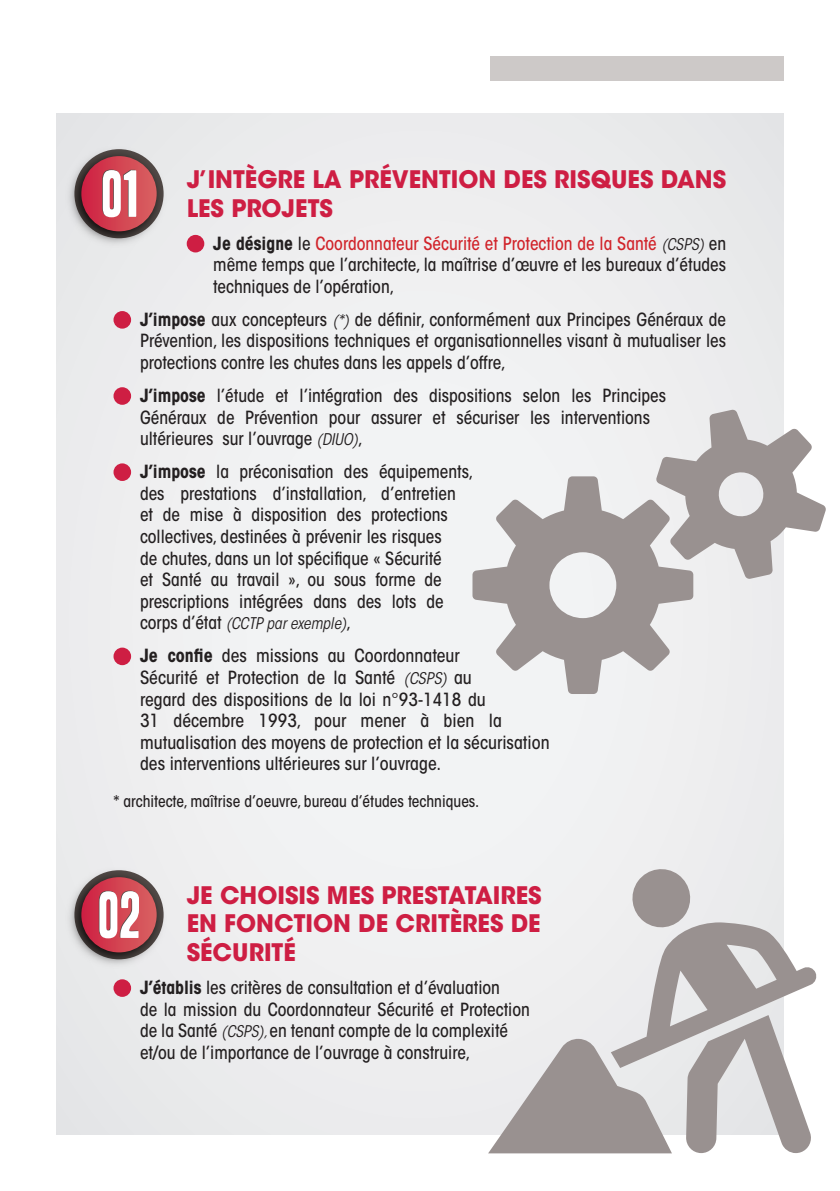
<style>
.page{position:relative;width:840px;height:1191px;background:#fff}
.page>*{position:absolute;margin:0;border:0;box-sizing:border-box;transform-origin:0 0}
.t1{font:700 24px/28.8px "ITC Avant Garde Std";color:#ce1e43}
.t2{font:500 condensed 18px/21.6px "ITC Avant Garde Std";color:#231f20}
.t3{font:500 condensed 16px "ITC Avant Garde Std";color:#231f20}
.t4{font:italic condensed 16px "ITC Avant Garde Std";color:#231f20}
.s1{font-weight:700}
.s2{color:#d1232a}
.s3{font-weight:400;font-style:italic;font-size:16px}
.s4{font-weight:500;font-style:normal;font-size:18px}
</style>
<div class="page">
<div style="left:57px;top:113px;width:725px;height:1021px;background:#efeff0"></div>
<img style="left:62px;top:143px;width:102px;height:103px">
<div style="left:81px;top:156px;width:75px;height:75px;background:linear-gradient(to right,#c72040,#da6362);border-radius:38px"></div>
<svg style="left:102px;top:170px;width:34px;height:47px"></svg>
<img style="left:67px;top:870px;width:97px;height:96px">
<svg style="left:81px;top:877px;width:75px;height:75px;background:#d04050"></svg>
<svg style="left:99px;top:890px;width:40px;height:48px"></svg>
<svg style="left:657px;top:409px;width:168px;height:170px"></svg>
<svg style="left:472px;top:476px;width:221px;height:218px;fill:#999190"></svg>
<svg style="left:488px;top:865px;width:329px;height:288px"></svg>
<div style="left:187px;top:235px;width:17px;height:17px;background:#ce1e43;border-radius:50%"></div>
<div style="left:113px;top:311px;width:18px;height:18px;background:#ce1e43;border-radius:50%"></div>
<div style="left:113px;top:387px;width:18px;height:18px;background:#ce1e43;border-radius:50%"></div>
<div style="left:113px;top:463px;width:18px;height:18px;background:#ce1e43;border-radius:50%"></div>
<div style="left:113px;top:647px;width:18px;height:18px;background:#ce1e43;border-radius:50%"></div>
<div style="left:113px;top:979px;width:18px;height:18px;background:#ce1e43;border-radius:50%"></div>
<div style="left:489px;top:57px;width:293px;height:24px;background:#cdc9c8"></div>
<h1 class="t1" style="left:187px;top:164px;width:540px">J’INTÈGRE LA PRÉVENTION DES RISQUES DANS<br>LES PROJETS</h1>
<p class="t2" style="left:213px;top:232px;width:514px;text-align:justify"><span class="s1">Je désigne</span> le <span class="s2">Coordonnateur Sécurité et Protection de la Santé</span> <span class="s3">(CSPS)</span> en même temps que l’architecte, la maîtrise d’œuvre et les bureaux d’études techniques de l’opération,</p>
<p class="t2" style="left:140px;top:308px;width:587px;text-align:justify"><span class="s1">J’impose</span> aux concepteurs <span class="s3">(*)</span> de définir, conformément aux Principes Généraux de Prévention, les dispositions techniques et organisationnelles visant à mutualiser les protections contre les chutes dans les appels d’offre,</p>
<p class="t2" style="left:140px;top:385px;width:527px"><span class="s1">J’impose</span> l’étude et l’intégration des dispositions selon les Principes<br>Généraux de Prévention pour assurer et sécuriser les interventions ultérieures sur l’ouvrage <span class="s3">(DIUO)</span>,</p>
<p class="t2" style="left:140px;top:461px;width:335px"><span class="s1">J’impose</span> la préconisation des équipements, des prestations d’installation, d’entretien<br>et de mise à disposition des protections collectives, destinées à prévenir les risques<br>de chutes, dans un lot spécifique « Sécurité<br>et Santé au travail », ou sous forme de prescriptions intégrées dans des lots de</p>
<p class="t4" style="left:140px;top:614px;width:212px"><span class="s4">corps d’état</span> (CCTP par exemple)<span class="s4">,</span></p>
<p class="t2" style="left:140px;top:645px;width:411px"><span class="s1">Je confie</span> des missions au Coordonnateur<br>Sécurité et Protection de la Santé <span class="s3">(CSPS)</span> au<br>regard des dispositions de la loi n°93-1418 du<br>31 décembre 1993, pour mener à bien la mutualisation des moyens de protection et la sécurisation des interventions ultérieures sur l’ouvrage.</p>
<p class="t3" style="left:113px;top:791px;width:367px">* architecte, maîtrise d’oeuvre, bureau d’études techniques.</p>
<h1 class="t1" style="left:187px;top:880px;width:356px;text-align:justify">JE CHOISIS MES PRESTATAIRES EN FONCTION DE CRITÈRES DE SÉCURITÉ</h1>
<p class="t2" style="left:140px;top:976px;width:391px"><span class="s1">J’établis</span> les critères de consultation et d’évaluation<br>de la mission du Coordonnateur Sécurité et Protection de la Santé <span class="s3">(CSPS),</span> en tenant compte de la complexité et/ou de l’importance de l’ouvrage à construire,</p>
</div>
